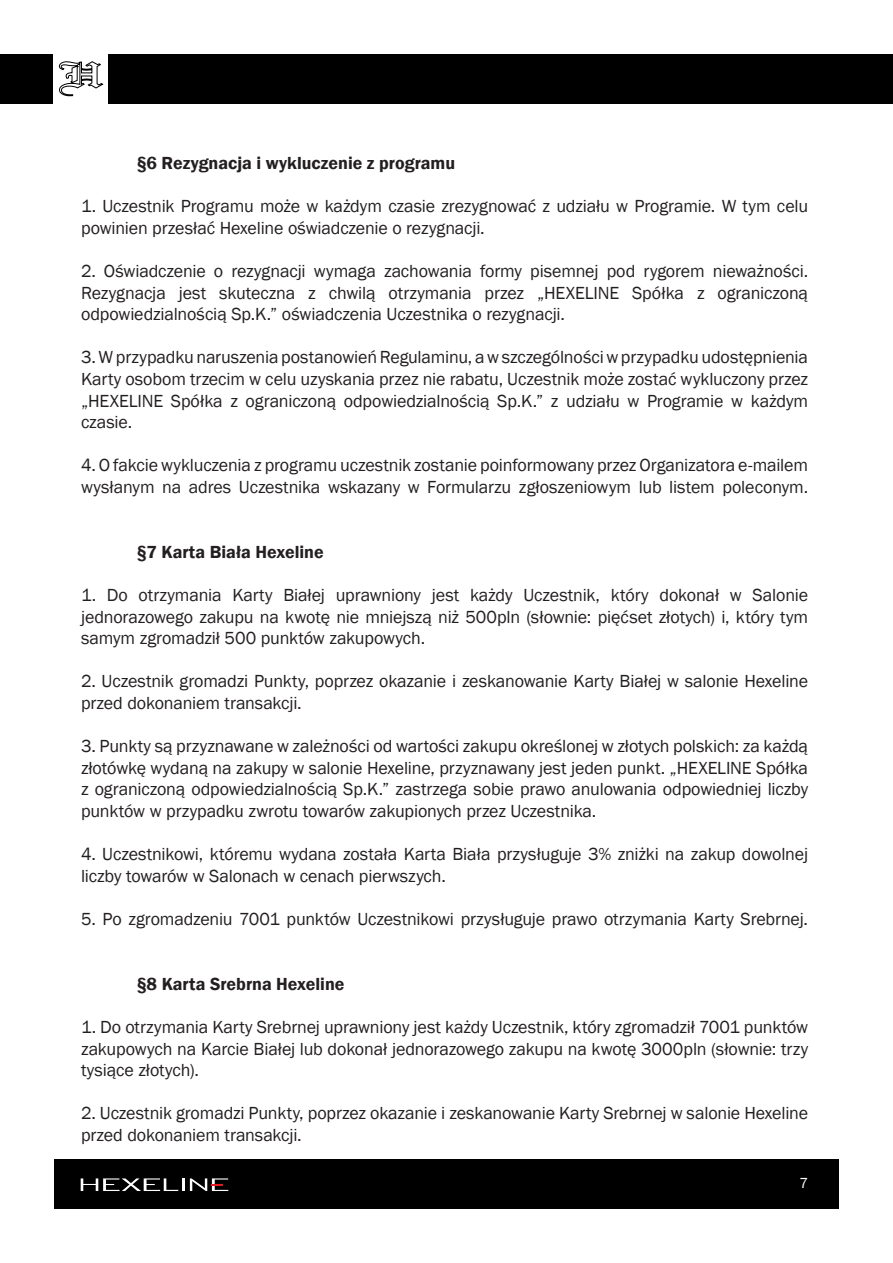
<style>
.page{position:relative;width:893px;height:1263px;background:#fff}
.page>*{position:absolute;margin:0;border:0;box-sizing:border-box;transform-origin:0 0}
.t1{font:18px/21.6px "Franklin Gothic";letter-spacing:-.01em;color:#231f20}
.t2{font:600 18px "Franklin Gothic";color:#231f20}
.t3{font:15px "Franklin Gothic";color:#fff}
</style>
<div class="page">
<div style="left:108px;top:54px;width:785px;height:49px;background:#000001"></div>
<div style="left:0;top:54px;width:53px;height:49px;background:#000001"></div>
<div style="left:54px;top:1159px;width:785px;height:50px;background:#000001"></div>
<svg style="left:81px;top:1178px;width:147px;height:13px"></svg>
<svg style="left:58px;top:61px;width:45px;height:36px"></svg>
<p class="t2" style="left:136px;top:152px;width:320px">§6 Rezygnacja i wykluczenie z programu</p>
<p class="t1" style="left:81px;top:196px;width:729px">1. Uczestnik Programu może w każdym czasie zrezygnować z udziału w Programie. W tym celu powinien przesłać Hexeline oświadczenie o rezygnacji.</p>
<p class="t1" style="left:81px;top:260px;width:729px;text-align:justify">2. Oświadczenie o rezygnacji wymaga zachowania formy pisemnej pod rygorem nieważności.<br>Rezygnacja jest skuteczna z chwilą otrzymania przez „HEXELINE Spółka z ograniczoną odpowiedzialnością Sp.K.” oświadczenia Uczestnika o rezygnacji.</p>
<p class="t1" style="left:81px;top:347px;width:729px;text-align:justify">3. W przypadku naruszenia postanowień Regulaminu, a w szczególności w przypadku udostępnienia Karty osobom trzecim w celu uzyskania przez nie rabatu, Uczestnik może zostać wykluczony przez „HEXELINE Spółka z ograniczoną odpowiedzialnością Sp.K.” z udziału w Programie w każdym czasie.</p>
<p class="t1" style="left:81px;top:455px;width:729px">4. O fakcie wykluczenia z programu uczestnik zostanie poinformowany przez Organizatora e-mailem wysłanym na adres Uczestnika wskazany w Formularzu zgłoszeniowym lub listem poleconym.</p>
<p class="t2" style="left:136px;top:541px;width:189px">§7 Karta Biała Hexeline</p>
<p class="t1" style="left:81px;top:584px;width:729px;text-align:justify">1. Do otrzymania Karty Białej uprawniony jest każdy Uczestnik, który dokonał w Salonie jednorazowego zakupu na kwotę nie mniejszą niż 500pln (słownie: pięćset złotych) i, który tym samym zgromadził 500 punktów zakupowych.</p>
<p class="t1" style="left:81px;top:671px;width:729px">2. Uczestnik gromadzi Punkty, poprzez okazanie i zeskanowanie Karty Białej w salonie Hexeline przed dokonaniem transakcji.</p>
<p class="t1" style="left:81px;top:736px;width:729px;text-align:justify">3. Punkty są przyznawane w zależności od wartości zakupu określonej w złotych polskich: za każdą złotówkę wydaną na zakupy w salonie Hexeline, przyznawany jest jeden punkt. „HEXELINE Spółka z ograniczoną odpowiedzialnością Sp.K.” zastrzega sobie prawo anulowania odpowiedniej liczby punktów w przypadku zwrotu towarów zakupionych przez Uczestnika.</p>
<p class="t1" style="left:81px;top:844px;width:729px">4. Uczestnikowi, któremu wydana została Karta Biała przysługuje 3% zniżki na zakup dowolnej liczby towarów w Salonach w cenach pierwszych.</p>
<p class="t1" style="left:81px;top:908px;width:729px">5. Po zgromadzeniu 7001 punktów Uczestnikowi przysługuje prawo otrzymania Karty Srebrnej.</p>
<p class="t2" style="left:136px;top:973px;width:210px">§8 Karta Srebrna Hexeline</p>
<p class="t1" style="left:81px;top:1016px;width:729px;text-align:justify">1. Do otrzymania Karty Srebrnej uprawniony jest każdy Uczestnik, który zgromadził 7001 punktów zakupowych na Karcie Białej lub dokonał jednorazowego zakupu na kwotę 3000pln (słownie: trzy tysiące złotych).</p>
<p class="t1" style="left:81px;top:1103px;width:729px">2. Uczestnik gromadzi Punkty, poprzez okazanie i zeskanowanie Karty Srebrnej w salonie Hexeline przed dokonaniem transakcji.</p>
<p class="t3" style="left:799px;top:1174px;width:10px">7</p>
</div>
